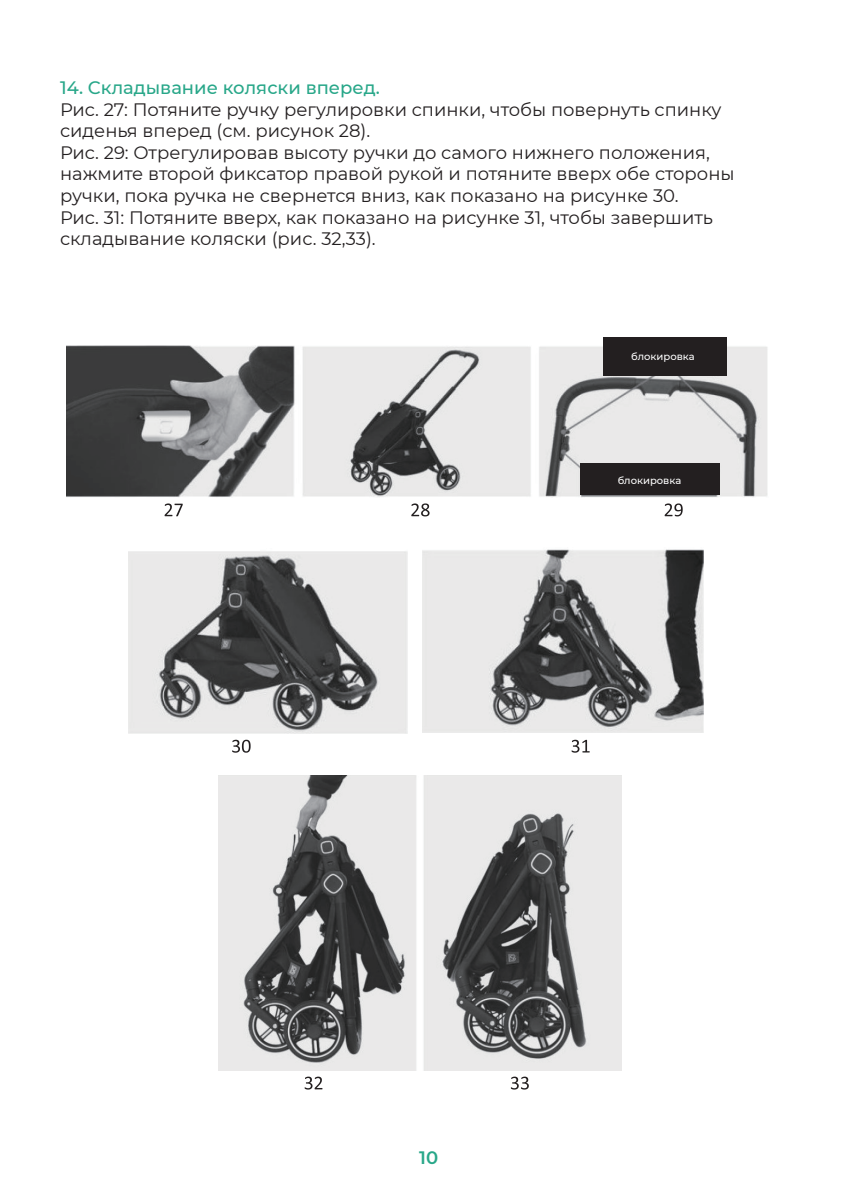
<style>
.page{position:relative;width:842px;height:1191px;background:#fff}
.page>*{position:absolute;margin:0;border:0;box-sizing:border-box;transform-origin:0 0}
.t1{font:18px/21.6px "Montserrat";color:#231f20}
.t2{font:500 18px "Montserrat";color:#28a789}
.t3{font:600 18px "Montserrat";color:#28a789}
.t4{font:500 10px "Montserrat";color:#fff}
</style>
<div class="page">
<img style="left:66px;top:346px;width:702px;height:151px">
<img style="left:128px;top:551px;width:280px;height:183px">
<img style="left:423px;top:549px;width:281px;height:184px">
<svg style="left:165px;top:503px;width:18px;height:13px"></svg>
<svg style="left:411px;top:503px;width:19px;height:13px"></svg>
<svg style="left:665px;top:503px;width:18px;height:13px"></svg>
<svg style="left:232px;top:740px;width:19px;height:12px"></svg>
<svg style="left:572px;top:740px;width:18px;height:12px"></svg>
<img style="left:218px;top:775px;width:404px;height:295px">
<svg style="left:305px;top:1076px;width:17px;height:13px"></svg>
<svg style="left:511px;top:1076px;width:18px;height:13px"></svg>
<div style="left:580px;top:463px;width:140px;height:32px;background:#231f20"></div>
<div style="left:603px;top:338px;width:123px;height:38px;background:#231f20"></div>
<p class="t2" style="left:60px;top:75px;width:321px">14. Складывание коляски вперед.</p>
<p class="t1" style="left:60px;top:98px;width:676px">Рис. 27: Потяните ручку регулировки спинки, чтобы повернуть спинку сиденья вперед (см. рисунок 28).<br>Рис. 29: Отрегулировав высоту ручки до самого нижнего положения, нажмите второй фиксатор правой рукой и потяните вверх обе стороны ручки, пока ручка не свернется вниз, как показано на рисунке 30.<br>Рис. 31: Потяните вверх, как показано на рисунке 31, чтобы завершить складывание коляски (рис. 32,33).</p>
<p class="t4" style="left:631px;top:349px;width:65px">блокировка</p>
<p class="t4" style="left:618px;top:474px;width:65px">блокировка</p>
<p class="t3" style="left:419px;top:1144px;width:20px">10</p>
</div>
